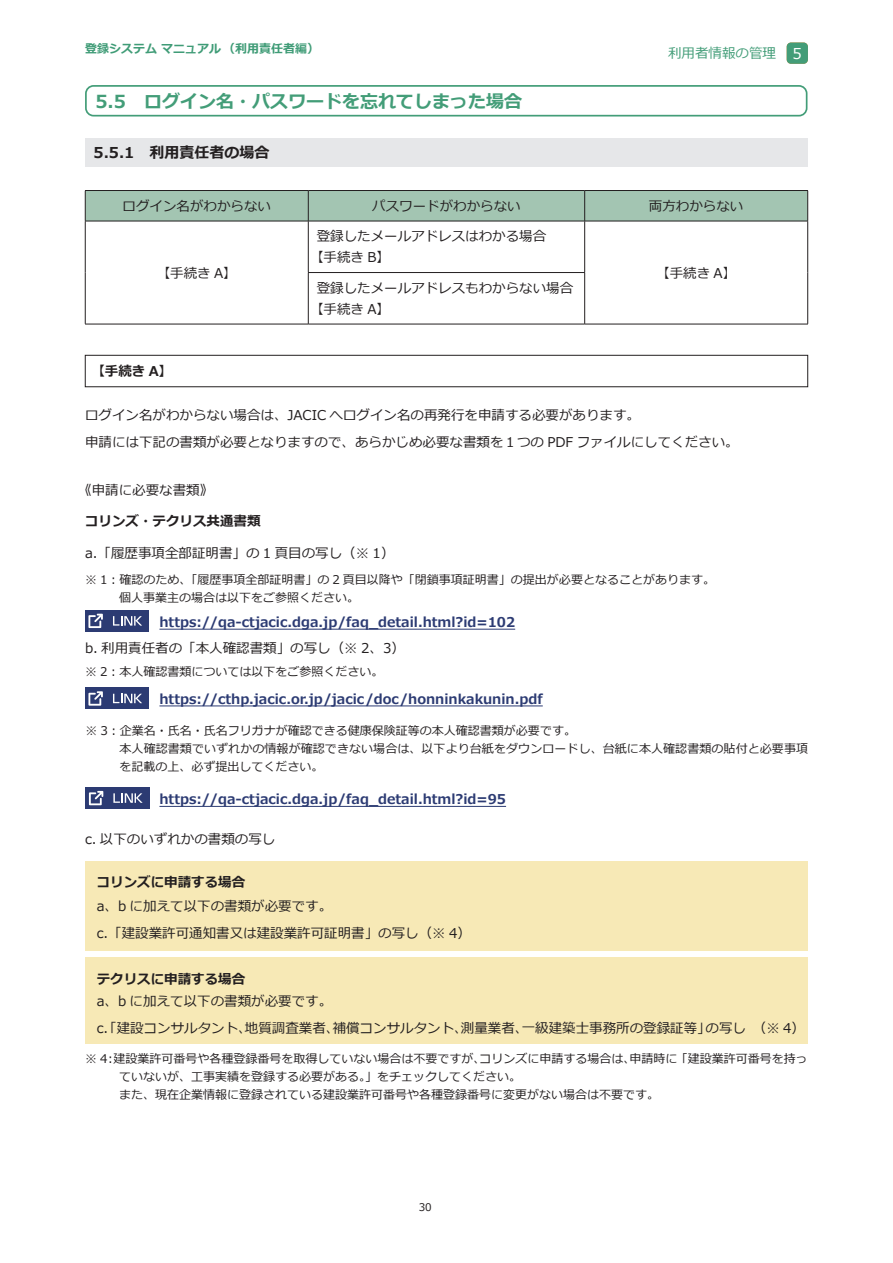
<style>
.page{position:relative;width:893px;height:1263px;background:#fff}
.page>*{position:absolute;margin:0;border:0;box-sizing:border-box;transform-origin:0 0}
.t1{font:700 18px "Meiryo";color:#439d78}
.t2{font:700 15px "Meiryo";color:#231f20}
.t3{font:15px "Meiryo";color:#fff}
.t4{font:13.5px/27px "Meiryo";color:#231f20}
.t5{font:700 13.5px "Meiryo";color:#2c3b73}
.t6{font:700 13.5px "Meiryo";color:#231f20}
.t7{font:13.5px "Meiryo";color:#439d78}
.t8{font:12px/18px "Meiryo";color:#231f20}
.t9{font:700 12px "Meiryo";color:#409c77}
.t10{font:10.5px "Meiryo";color:#231f20}
</style>
<div class="page">
<div style="left:787px;top:43px;width:21px;height:21px;background:#439d78;border-radius:4px"></div>
<div style="left:85px;top:85px;width:722px;height:32px;border:2px solid #439d78;border-radius:8px"></div>
<div style="left:85px;top:138px;width:723px;height:29px;background:#e6e7e9"></div>
<div style="left:86px;top:191px;width:721px;height:30px;background:#a3c5b2"></div>
<hr style="left:308px;top:191px;width:1px;height:30px;background:#231f20">
<hr style="left:584px;top:191px;width:1px;height:30px;background:#231f20">
<hr style="left:308px;top:221px;width:1px;height:51px;background:#231f20">
<hr style="left:584px;top:221px;width:1px;height:51px;background:#231f20">
<hr style="left:308px;top:272px;width:277px;height:1px;background:#231f20">
<hr style="left:308px;top:273px;width:1px;height:51px;background:#231f20">
<hr style="left:584px;top:273px;width:1px;height:51px;background:#231f20">
<hr style="left:85px;top:221px;width:1px;height:52px;background:#231f20">
<hr style="left:807px;top:221px;width:1px;height:52px;background:#231f20">
<hr style="left:85px;top:273px;width:1px;height:51px;background:#231f20">
<hr style="left:807px;top:273px;width:1px;height:51px;background:#231f20">
<hr style="left:85px;top:324px;width:223px;height:1px;background:#231f20">
<hr style="left:308px;top:324px;width:277px;height:1px;background:#231f20">
<hr style="left:585px;top:324px;width:223px;height:1px;background:#231f20">
<hr style="left:85px;top:190px;width:223px;height:1px;background:#231f20">
<hr style="left:85px;top:191px;width:1px;height:30px;background:#231f20">
<hr style="left:308px;top:190px;width:277px;height:1px;background:#231f20">
<hr style="left:585px;top:190px;width:223px;height:1px;background:#231f20">
<hr style="left:807px;top:191px;width:1px;height:30px;background:#231f20">
<hr style="left:85px;top:221px;width:223px;height:1px;background:#231f20">
<hr style="left:308px;top:221px;width:277px;height:1px;background:#231f20">
<hr style="left:585px;top:221px;width:223px;height:1px;background:#231f20">
<div style="left:85px;top:355px;width:723px;height:32px;border:1px solid #231f20"></div>
<div style="left:106px;top:688px;width:43px;height:21px;background:#2c3b73"></div>
<svg style="left:113px;top:694px;width:29px;height:9px"></svg>
<div style="left:85px;top:688px;width:21px;height:21px;background:#2c3b73"></div>
<svg style="left:88px;top:691px;width:15px;height:15px"></svg>
<hr style="left:159px;top:706px;width:384px;height:1px;background:#2c3b73">
<div style="left:107px;top:787px;width:42px;height:22px;background:#2c3b73"></div>
<svg style="left:113px;top:793px;width:30px;height:10px"></svg>
<svg style="left:85px;top:787px;width:22px;height:22px"></svg>
<svg style="left:89px;top:791px;width:14px;height:14px"></svg>
<hr style="left:159px;top:806px;width:347px;height:1px;background:#2c3b73">
<div style="left:106px;top:610px;width:43px;height:21px;background:#2c3b73"></div>
<svg style="left:113px;top:616px;width:29px;height:10px"></svg>
<div style="left:85px;top:610px;width:21px;height:21px;background:#2c3b73"></div>
<svg style="left:88px;top:614px;width:15px;height:14px"></svg>
<hr style="left:159px;top:629px;width:356px;height:1px;background:#2c3b73">
<div style="left:85px;top:861px;width:723px;height:89px;background:#f7e9b6"></div>
<div style="left:85px;top:958px;width:723px;height:86px;background:#f7e9b6"></div>
<p class="t9" style="left:85px;top:41px;width:235px">登録システムマニュアル（利用責任者編(</p>
<h1 class="t1" style="left:95px;top:89px;width:428px">5.5　ログイン名・パスワードを忘れてしまった場合</h1>
<p class="t2" style="left:94px;top:142px;width:177px">5.5.1　利用責任者の場合</p>
<p class="t4" style="left:123px;top:193px;width:150px">ログイン名がわからない</p>
<p class="t4" style="left:157px;top:260px;width:82px">【手続き A【</p>
<p class="t4" style="left:372px;top:193px;width:150px">パスワードがわからない</p>
<p class="t4" style="left:310px;top:227px;width:238px;line-height:21px;text-indent:7px">登録したメールアドレスはわかる場合【手続き B【</p>
<p class="t4" style="left:310px;top:278px;width:265px;line-height:21px;text-indent:7px">登録したメールアドレスもわからない場合【手続き A【</p>
<p class="t7" style="left:668px;top:44px;width:109px">利用者情報の管理</p>
<p class="t3" style="left:793px;top:43px;width:11px">15</p>
<p class="t4" style="left:649px;top:193px;width:96px">両方わからない</p>
<p class="t4" style="left:656px;top:260px;width:82px">【手続き A【</p>
<p class="t6" style="left:91px;top:362px;width:82px">【手続き A【</p>
<p class="t4" style="left:85px;top:402px;width:655px">ログイン名がわからない場合は、JACIC へログイン名の再発行を申請する必要があります。<br>申請には下記の書類が必要となりますので、あらかじめ必要な書類を１つの PDF ファイルにしてください。</p>
<p class="t4" style="left:78px;top:477px;width:136px">《申請に必要な書類《</p>
<p class="t6" style="left:85px;top:512px;width:177px">コリンズ・テクリス共通書類</p>
<p class="t4" style="left:85px;top:541px;width:311px">「. a 履歴事項全部証明書」の 1 頁目の写し)※ 1(</p>
<p class="t8" style="left:119px;top:571px;width:597px;text-indent:-34px">※ 1：確認のため、「履歴事項全部証明書」の 2 頁目以降や「閉鎖事項証明書」の提出が必要となることがあります。個人事業主の場合は以下をご参照ください。</p>
<p class="t5" style="left:159px;top:613px;width:357px">https://qa-ctjacic.dga.jp/faq_detail.html?id=102</p>
<p class="t4" style="left:85px;top:636px;width:321px">.b 利用責任者の「本人確認書類」の写し)※ 2、3(</p>
<p class="t8" style="left:85px;top:664px;width:300px">※ 2：本人確認書類については以下をご参照ください。</p>
<p class="t5" style="left:159px;top:689px;width:385px">https://cthp.jacic.or.jp/jacic/doc/honninkakunin.pdf</p>
<p class="t8" style="left:120px;top:722px;width:690px;text-indent:-34px">※ 3：企業名・氏名・氏名フリガナが確認できる健康保険証等の本人確認書類が必要です。<br>本人確認書類でいずれかの情報が確認できない場合は、以下より台紙をダウンロードし、台紙に本人確認書類の貼付と必要事項を記載の上、必ず提出してください。</p>
<p class="t5" style="left:159px;top:790px;width:348px">https://qa-ctjacic.dga.jp/faq_detail.html?id=95</p>
<p class="t4" style="left:85px;top:826px;width:192px">.c 以下のいずれかの書類の写し</p>
<p class="t6" style="left:97px;top:872px;width:150px">コリンズに申請する場合</p>
<p class="t4" style="left:97px;top:893px;width:376px">、a b に加えて以下の書類が必要です。<br>「. c 建設業許可通知書又は建設業許可証明書」の写し)※ 4(</p>
<p class="t6" style="left:97px;top:969px;width:150px">テクリスに申請する場合</p>
<p class="t4" style="left:97px;top:988px;width:237px">、a b に加えて以下の書類が必要です。</p>
<p class="t4" style="left:522px;top:1015px;width:190px">一級建築士事務所の登録証等」</p>
<p class="t4" style="left:97px;top:1015px;width:156px">「.c 建設コンサルタント、</p>
<p class="t4" style="left:245px;top:1015px;width:96px">地質調査業者、</p>
<p class="t4" style="left:333px;top:1015px;width:136px">補償コンサルタント、</p>
<p class="t4" style="left:461px;top:1015px;width:69px">測量業者、</p>
<p class="t4" style="left:706px;top:1015px;width:42px">の写し</p>
<p class="t4" style="left:753px;top:1015px;width:54px">)※ 4(</p>
<p class="t8" style="left:479px;top:1050px;width:157px">コリンズに申請する場合は、</p>
<p class="t8" style="left:113px;top:1050px;width:374px">建設業許可番号や各種登録番号を取得していない場合は不要ですが、</p>
<p class="t8" style="left:629px;top:1050px;width:180px">申請時に「建設業許可番号を持っ</p>
<p class="t8" style="left:85px;top:1050px;width:33px">※ 4：</p>
<p class="t8" style="left:119px;top:1068px;width:541px">ていないが、工事実績を登録する必要がある。」をチェックしてください。<br>また、現在企業情報に登録されている建設業許可番号や各種登録番号に変更がない場合は不要です。</p>
<p class="t10" style="left:419px;top:1199px;width:15px">30</p>
</div>
